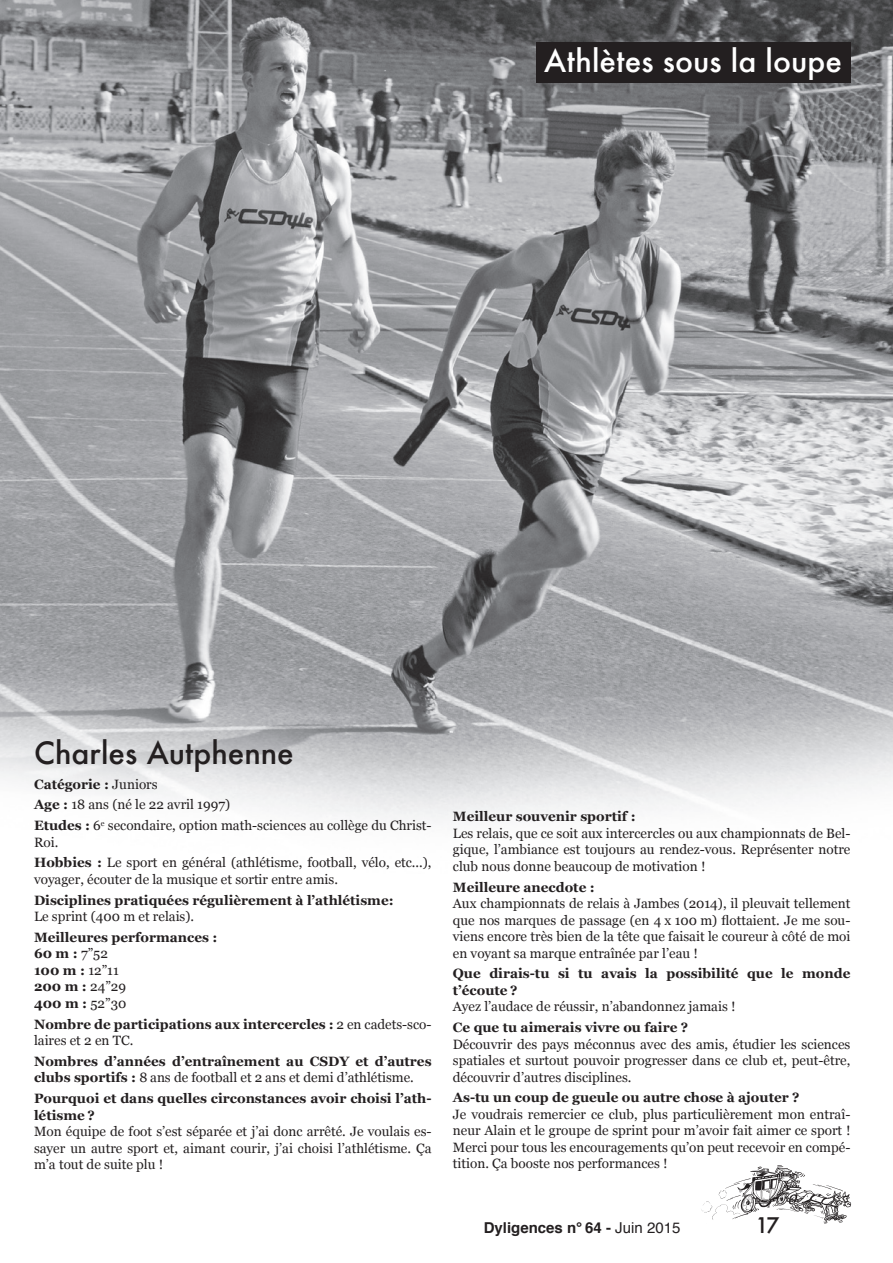
<style>
.page{position:relative;width:893px;height:1263px;background:#fff}
.page>*{position:absolute;margin:0;border:0;box-sizing:border-box;transform-origin:0 0}
.t1{font:500 30px "Futura";color:#fff}
.t2{font:500 30px "Futura";color:#231f20}
.t3{font:500 21px "Futura";color:#231f20}
.t4{font:700 15px "Helvetica";color:#231f20}
.t5{font:13.5px/16.5px "Georgia";color:#231f20;text-align:justify}
.t6{font:700 13.5px/16.5px "Georgia";color:#231f20}
.s1{font-weight:700}
.s2{font-weight:400}
</style>
<div class="page">
<img style="left:701px;top:1165px;width:151px;height:59px">
<img style="left:0;top:0;width:893px;height:820px">
<div style="left:536px;top:43px;width:314px;height:40px;background:#231f20"></div>
<h1 class="t1" style="left:544px;top:41px;width:299px">Athlètes sous la loupe</h1>
<h1 class="t2" style="left:34px;top:732px;width:261px">Charles Autphenne</h1>
<p class="t5" style="left:34px;top:773px;width:399px;line-height:20.7px;text-align:left"><span class="s1">Catégorie :</span> Juniors<br><span class="s1">Age :</span> 18 ans (né le 22 avril 1997)<br><span class="s1">Etudes :</span> 6<sup>e</sup> secondaire, option math-sciences au collège du Christ-</p>
<p class="t5" style="left:34px;top:831px;width:399px;line-height:20.7px">Roi.<br><span class="s1">Hobbies :</span> Le sport en général (athlétisme, football, vélo, etc...),</p>
<p class="t5" style="left:34px;top:870px;width:305px">voyager, écouter de la musique et sortir entre amis.</p>
<p class="t6" style="left:34px;top:891px;width:361px">Disciplines pratiquées régulièrement à l’athlétisme:</p>
<p class="t5" style="left:34px;top:908px;width:162px">Le sprint (400 m et relais).</p>
<p class="t6" style="left:34px;top:928px;width:185px">Meilleures performances :<br>60 m : <span class="s2">7”52<br></span>100 m : <span class="s2">12”11<br></span>200 m : <span class="s2">24”29<br></span>400 m : <span class="s2">52”30</span></p>
<p class="t6" style="left:34px;top:1015px;width:399px">Nombre de participations aux intercercles : <span class="s2">2 en cadets-sco&shy;laires et 2 en TC.</span></p>
<p class="t6" style="left:34px;top:1052px;width:399px">Nombres d’années d’entraînement au CSDY et d’autres clubs sportifs : <span class="s2">8 ans de football et 2 ans et demi d’athlétisme.</span></p>
<p class="t6" style="left:34px;top:1089px;width:399px">Pourquoi et dans quelles circonstances avoir choisi l’ath&shy;létisme ?</p>
<p class="t5" style="left:34px;top:1123px;width:399px">Mon équipe de foot s’est séparée et j’ai donc arrêté. Je voulais es&shy;sayer un autre sport et, aimant courir, j’ai choisi l’athlétisme. Ça m’a tout de suite plu !</p>
<p class="t6" style="left:453px;top:808px;width:184px">Meilleur souvenir sportif :</p>
<p class="t5" style="left:453px;top:824px;width:399px">Les relais, que ce soit aux intercercles ou aux championnats de Bel&shy;gique, l’ambiance est toujours au rendez-vous. Représenter notre club nous donne beaucoup de motivation !</p>
<p class="t6" style="left:453px;top:878px;width:143px">Meilleure anecdote :</p>
<p class="t5" style="left:453px;top:895px;width:399px">Aux championnats de relais à Jambes (2014), il pleuvait tellement que nos marques de passage (en 4 x 100 m) flottaient. Je me sou&shy;viens encore très bien de la tête que faisait le coureur à côté de moi en voyant sa marque entraînée par l’eau !</p>
<p class="t6" style="left:453px;top:965px;width:399px">Que dirais-tu si tu avais la possibilité que le monde t’écoute ?</p>
<p class="t5" style="left:453px;top:998px;width:284px">Ayez l’audace de réussir, n’abandonnez jamais !</p>
<p class="t6" style="left:453px;top:1018px;width:237px">Ce que tu aimerais vivre ou faire ?</p>
<p class="t5" style="left:453px;top:1035px;width:399px">Découvrir des pays méconnus avec des amis, étudier les sciences spatiales et surtout pouvoir progresser dans ce club et, peut-être, découvrir d’autres disciplines.</p>
<p class="t6" style="left:453px;top:1089px;width:348px">As-tu un coup de gueule ou autre chose à ajouter ?</p>
<p class="t5" style="left:453px;top:1105px;width:399px">Je voudrais remercier ce club, plus particulièrement mon entraî&shy;neur Alain et le groupe de sprint pour m’avoir fait aimer ce sport !<br>Merci pour tous les encouragements qu’on peut recevoir en compé&shy;tition. ça booste nos performances !</p>
<p class="t4" style="left:484px;top:1216px;width:198px">Dyligences n° 64 - <span class="s2">Juin 2015</span></p>
<h2 class="t3" style="left:755px;top:1211px;width:25px">17</h2>
</div>
